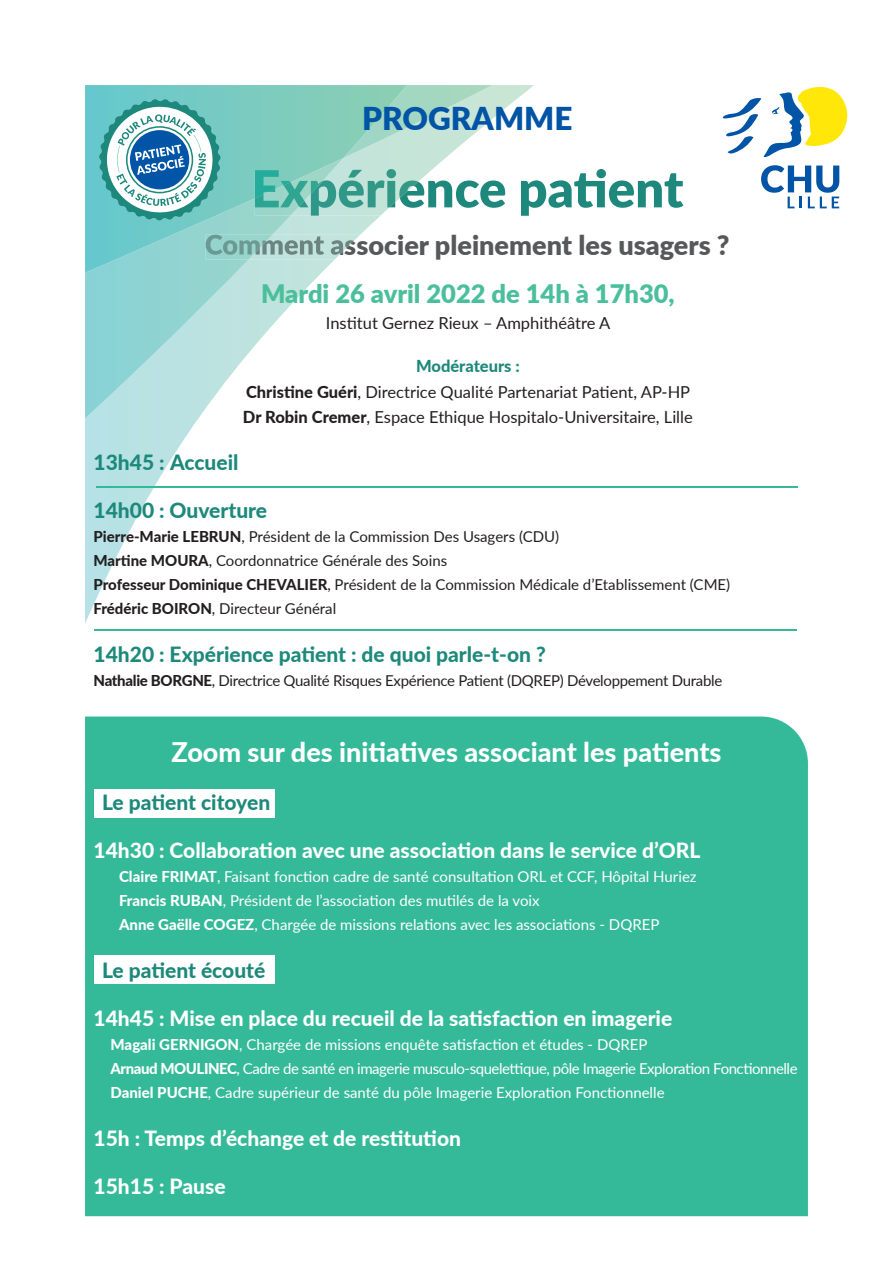
<style>
.page{position:relative;width:893px;height:1263px;background:#fff}
.page>*{position:absolute;margin:0;border:0;box-sizing:border-box;transform-origin:0 0}
.t1{font:900 51px "Lato";color:#1d887b}
.t2{font:900 31.5px "Lato";color:#0154a6}
.t3{font:800 27px "Lato";color:#fff}
.t4{font:900 27px "Lato";color:#57585a}
.t5{font:900 25.5px "Lato";color:#4bbf9b}
.t6{font:800 21px "Lato";color:#fff}
.t7{font:800 21px "Lato";color:#1d897b}
.t8{font:16.5px/25.5px "Lato";color:#231f20;text-align:center}
.t9{font:15px/24px "Lato";color:#fff}
.t10{font:15px/24px "Lato";color:#231f20}
.t11{font:15px "Lato";letter-spacing:-.02em;color:#231f20}
.s1{font-weight:800;color:#1d887b}
.s2{font-weight:800}
</style>
<div class="page">
<svg style="left:85px;top:418px;width:114px;height:205px"></svg>
<img style="left:85px;top:273px;width:236px;height:145px">
<svg style="left:407px;top:85px;width:127px;height:107px"></svg>
<img style="left:85px;top:85px;width:322px;height:188px">
<img style="left:255px;top:169px;width:65px;height:29px">
<svg style="left:722px;top:87px;width:126px;height:71px"></svg>
<svg style="left:761px;top:165px;width:78px;height:43px"></svg>
<svg style="left:99px;top:99px;width:122px;height:122px"></svg>
<div style="left:85px;top:716px;width:723px;height:500px;background:#35ba99"></div>
<hr style="left:96px;top:486px;width:701px;height:2px;background:#35ba99">
<hr style="left:94px;top:629px;width:703px;height:2px;background:#35ba99">
<div style="left:94px;top:789px;width:181px;height:28px;background:#fff"></div>
<div style="left:94px;top:956px;width:181px;height:28px;background:#fff"></div>
<h2 class="t2" style="left:362px;top:95px;width:212px">PROGRAMME</h2>
<h1 class="t1" style="left:251px;top:150px;width:434px">Expérience patient</h1>
<h3 class="t4" style="left:205px;top:224px;width:526px">Comment associer pleinement les usagers ?</h3>
<h3 class="t5" style="left:261px;top:275px;width:415px">Mardi 26 avril 2022 de 14h à 17h30,</h3>
<p class="t8" style="left:326px;top:309px;width:286px">Institut Gernez Rieux – Amphithéâtre A</p>
<p class="t8" style="left:243px;top:353px;width:451px"><span class="s1">Modérateurs :<br></span><span class="s2">Christine Guéri</span>, Directrice Qualité Partenariat Patient, AP-HP<br><span class="s2">Dr Robin Cremer</span>, Espace Ethique Hospitalo-Universitaire, Lille</p>
<h3 class="t7" style="left:94px;top:447px;width:146px">13h45 : Accueil</h3>
<h3 class="t7" style="left:94px;top:495px;width:175px">14h00 : Ouverture</h3>
<p class="t10" style="left:94px;top:524px;width:638px"><span class="s2">Pierre-Marie LEBRUN</span>, Président de la Commission Des Usagers (CDU)<br><span class="s2">Martine MOURA</span>, Coordonnatrice Générale des Soins<br><span class="s2">Professeur Dominique CHEVALIER</span>, Président de la Commission Médicale d’Etablissement (CME)<br><span class="s2">Frédéric BOIRON</span>, Directeur Général</p>
<h3 class="t7" style="left:94px;top:639px;width:454px">14h20 : Expérience patient : de quoi parle-t-on ?</h3>
<p class="t11" style="left:94px;top:670px;width:630px"><span class="s2">Nathalie BORGNE</span>, Directrice Qualité Risques Expérience Patient (DQREP) Développement Durable</p>
<h3 class="t3" style="left:171px;top:732px;width:551px">Zoom sur des initiatives associant les patients</h3>
<h3 class="t7" style="left:102px;top:787px;width:170px">Le patient citoyen</h3>
<h3 class="t6" style="left:94px;top:835px;width:608px">14h30 : Collaboration avec une association dans le service d’ORL</h3>
<p class="t9" style="left:119px;top:864px;width:579px"><span class="s2">Claire FRIMAT</span>, Faisant fonction cadre de santé consultation ORL et CCF, Hôpital Huriez<br><span class="s2">Francis RUBAN</span>, Président de l’association des mutilés de la voix<br><span class="s2">Anne Gaëlle COGEZ</span>, Chargée de missions relations avec les associations - DQREP</p>
<h3 class="t7" style="left:102px;top:955px;width:165px">Le patient écouté</h3>
<h3 class="t6" style="left:94px;top:1003px;width:580px">14h45 : Mise en place du recueil de la satisfaction en imagerie</h3>
<p class="t9" style="left:111px;top:1032px;width:689px"><span class="s2">Magali GERNIGON</span>, Chargée de missions enquête satisfaction et études - DQREP<br><span class="s2">Arnaud MOULINEC</span>, Cadre de santé en imagerie musculo-squelettique, pôle Imagerie Exploration Fonctionnelle<br><span class="s2">Daniel PUCHE</span>, Cadre supérieur de santé du pôle Imagerie Exploration Fonctionnelle</p>
<h3 class="t6" style="left:94px;top:1123px;width:369px">15h : Temps d’échange et de restitution</h3>
<h3 class="t6" style="left:94px;top:1171px;width:134px">15h15 : Pause</h3>
</div>
